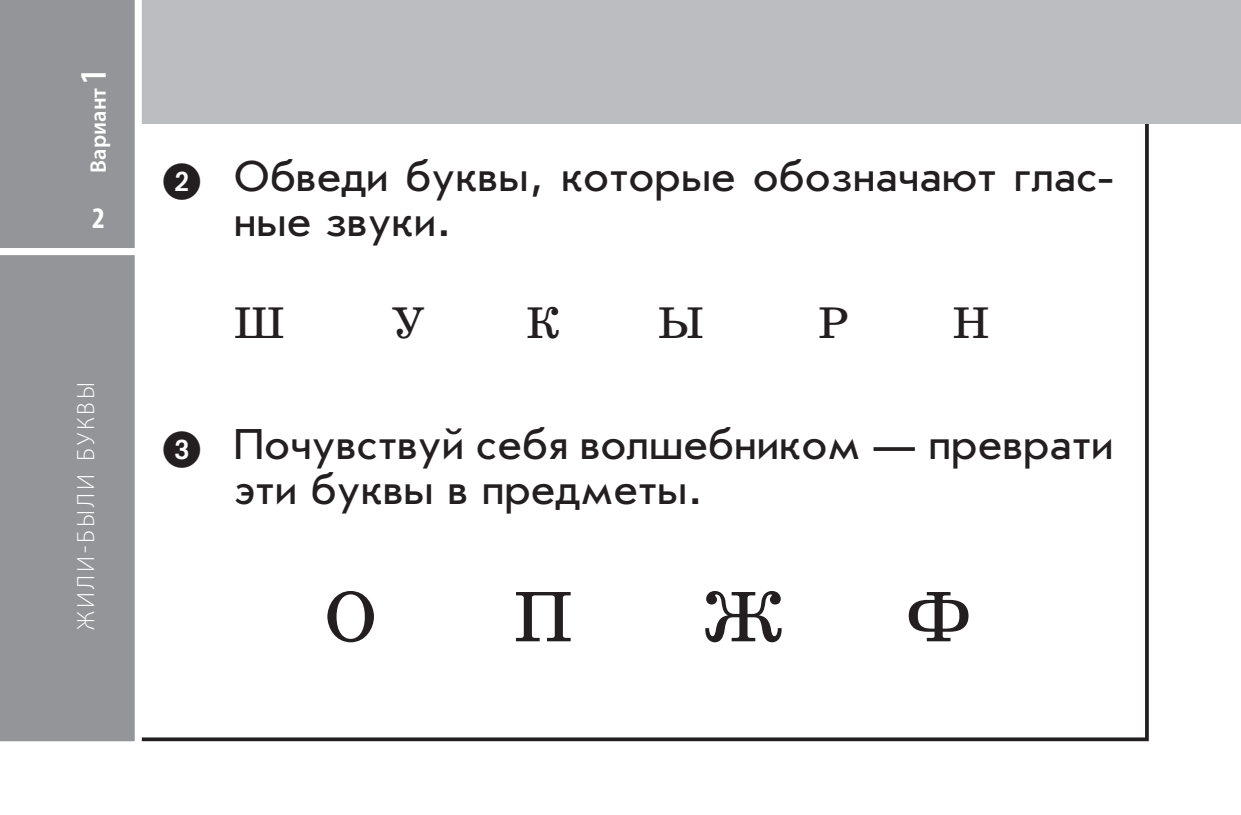
<style>
.page{position:relative;width:1241px;height:815px;background:#fff}
.page>*{position:absolute;margin:0;border:0;box-sizing:border-box;transform-origin:0 0}
.t1{font:72.5px "School Book C";color:#231f20}
.t2{font:45px/45px "Journal Sans C";color:#231f20}
.t3{font:45px "School Book C";color:#231f20}
.t4{font:700 condensed 30px "Myriad Pro";color:#fff}
.t5{font:300 25px "Myriad Pro";letter-spacing:.12em;color:#fff}
.t6{font:600 22.5px "Myriad Pro";letter-spacing:.01em;color:#fff}
.s1{font-stretch:condensed;font-size:37.5px}
.s2{font-family:"European Pi One";font-size:37.5px}
</style>
<div class="page">
<div style="left:1205px;top:0;width:35px;height:123px;background:#bcbdc0"></div>
<div style="left:34px;top:0;width:1171px;height:123px;background:#bcbdc0"></div>
<div style="left:0;top:0;width:142px;height:742px;background:#939598"></div>
<div style="left:0;top:248px;width:147px;height:7px;background:#fff"></div>
<p class="t6" style="left:84px;top:173px;width:106px;rotate:-90deg">Вариант <span class="s1">1</span></p>
<p class="t4" style="left:92px;top:199px;width:14px">2</p>
<p class="t5" style="left:71px;top:630px;width:249px;rotate:-90deg">ЖИЛИ-БЫЛИ БУКВЫ</p>
<p class="t2" style="left:234px;top:155px;width:880px;text-indent:-71px"><span class="s2">2</span> Обведи буквы, которые обозначают глас&shy;ные звуки.</p>
<p class="t3" style="left:234px;top:299px;width:53px">Ш</p>
<p class="t3" style="left:391px;top:299px;width:36px">У</p>
<p class="t3" style="left:526px;top:299px;width:36px">К</p>
<p class="t3" style="left:657px;top:299px;width:48px">Ы</p>
<p class="t3" style="left:818px;top:299px;width:32px">Р</p>
<p class="t3" style="left:952px;top:299px;width:39px">Н</p>
<p class="t2" style="left:234px;top:423px;width:880px;text-indent:-71px"><span class="s2">3</span> Почувствуй себя волшебником — преврати эти буквы в предметы.</p>
<h1 class="t1" style="left:325px;top:578px;width:53px">О</h1>
<h1 class="t1" style="left:513px;top:578px;width:61px">П</h1>
<h1 class="t1" style="left:702px;top:578px;width:83px">Ж</h1>
<h1 class="t1" style="left:906px;top:578px;width:66px">Ф</h1>
</div>
